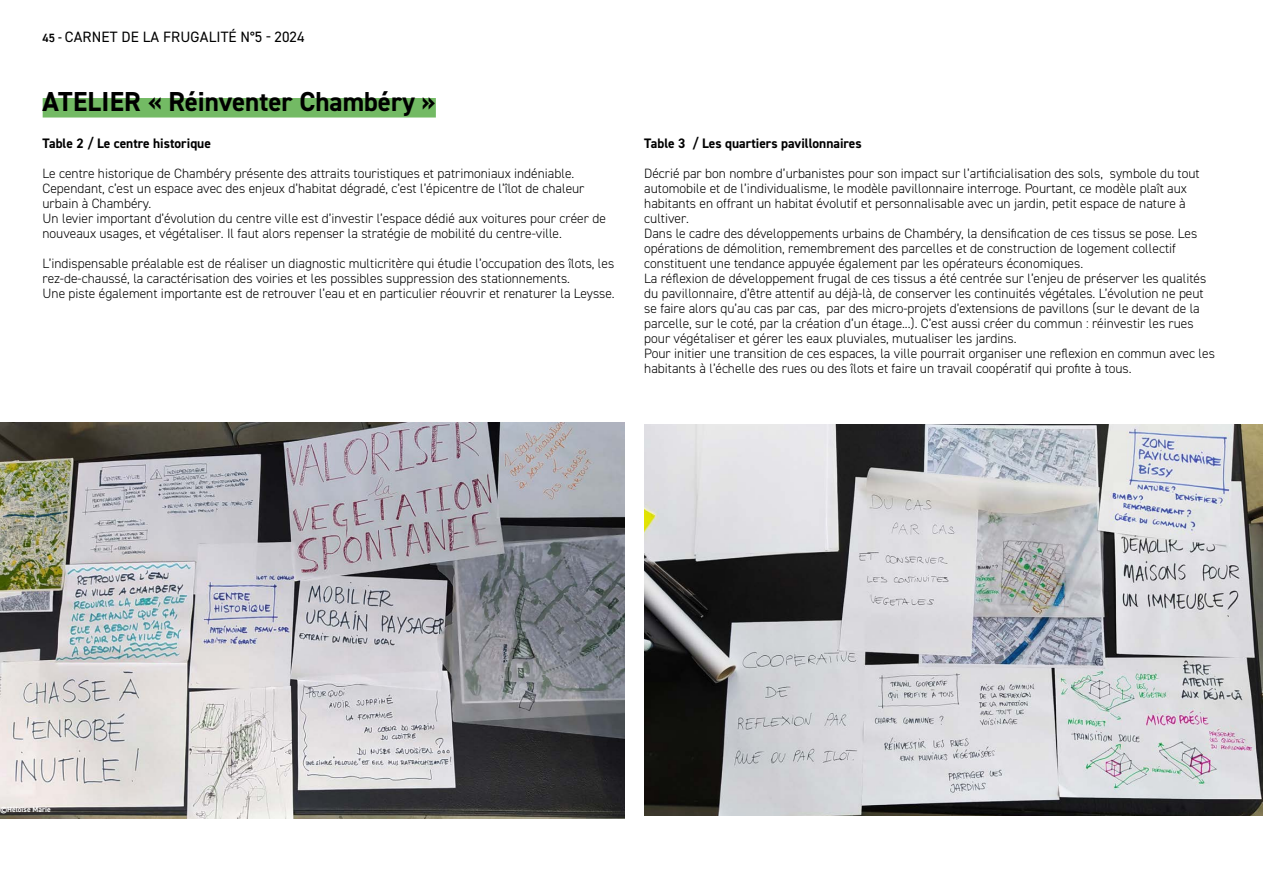
<style>
.page{position:relative;width:1263px;height:893px;background:#fff}
.page>*{position:absolute;margin:0;border:0;box-sizing:border-box;transform-origin:0 0}
.t1{font:700 27px "DIN2014";color:#000}
.t2{font:15px "DIN2014";letter-spacing:.01em;color:#000}
.t3{font:300 13.5px/15px "DIN2014";color:#000}
.t4{font:700 13.5px "DIN2014";color:#000}
.t5{font:700 7.5px "DIN2014";color:#fff}
.s1{font-weight:600;font-size:12px}
</style>
<div class="page">
<div style="left:43px;top:98px;width:393px;height:20px;background:#73ba64"></div>
<img style="left:0;top:422px;width:624px;height:396px">
<img style="left:644px;top:424px;width:619px;height:391px">
<p class="t2" style="left:43px;top:27px;width:264px"><span class="s1">45 -</span> CARNET DE LA FRUGALITÉ N°5 - 2024</p>
<h1 class="t1" style="left:43px;top:84px;width:395px">ATELIER « Réinventer Chambéry »</h1>
<p class="t4" style="left:43px;top:134px;width:170px">Table 2 / Le centre historique</p>
<p class="t3" style="left:43px;top:165px;width:565px">Le centre historique de Chambéry présente des attraits touristiques et patrimoniaux indéniable.<br>Cependant, c’est un espace avec des enjeux d’habitat dégradé, c’est l’épicentre de l’îlot de chaleur urbain à Chambéry.<br>Un levier important d’évolution du centre ville est d’investir l’espace dédié aux voitures pour créer de nouveaux usages, et végétaliser. Il faut alors repenser la stratégie de mobilité du centre-ville.</p>
<p class="t3" style="left:43px;top:255px;width:574px">L’indispensable préalable est de réaliser un diagnostic multicritère qui étudie l’occupation des îlots, les rez-de-chaussé, la caractérisation des voiries et les possibles suppression des stationnements.<br>Une piste également importante est de retrouver l’eau et en particulier réouvrir et renaturer la Leysse.</p>
<p class="t4" style="left:644px;top:134px;width:219px">Table 3 / Les quartiers pavillonnaires</p>
<p class="t3" style="left:644px;top:165px;width:572px">Décrié par bon nombre d’urbanistes pour son impact sur l’artificialisation des sols, symbole du tout automobile et de l’individualisme, le modèle pavillonnaire interroge. Pourtant, ce modèle plaît aux habitants en offrant un habitat évolutif et personnalisable avec un jardin, petit espace de nature à cultiver.<br>Dans le cadre des développements urbains de Chambéry, la densification de ces tissus se pose. Les opérations de démolition, remembrement des parcelles et de construction de logement collectif constituent une tendance appuyée également par les opérateurs économiques.<br>La réflexion de développement frugal de ces tissus a été centrée sur l’enjeu de préserver les qualités du pavillonnaire, d’être attentif au déjà-là, de conserver les continuités végétales. L’évolution ne peut se faire alors qu’au cas par cas, par des micro-projets d’extensions de pavillons (sur le devant de la parcelle, sur le coté, par la création d’un étage...). C’est aussi créer du commun : réinvestir les rues pour végétaliser et gérer les eaux pluviales, mutualiser les jardins.<br>Pour initier une transition de ces espaces, la ville pourrait organiser une reflexion en commun avec les habitants à l’échelle des rues ou des îlots et faire un travail coopératif qui profite à tous.</p>
<p class="t5" style="left:0;top:804px;width:52px">©Héloïse Marie</p>
</div>
